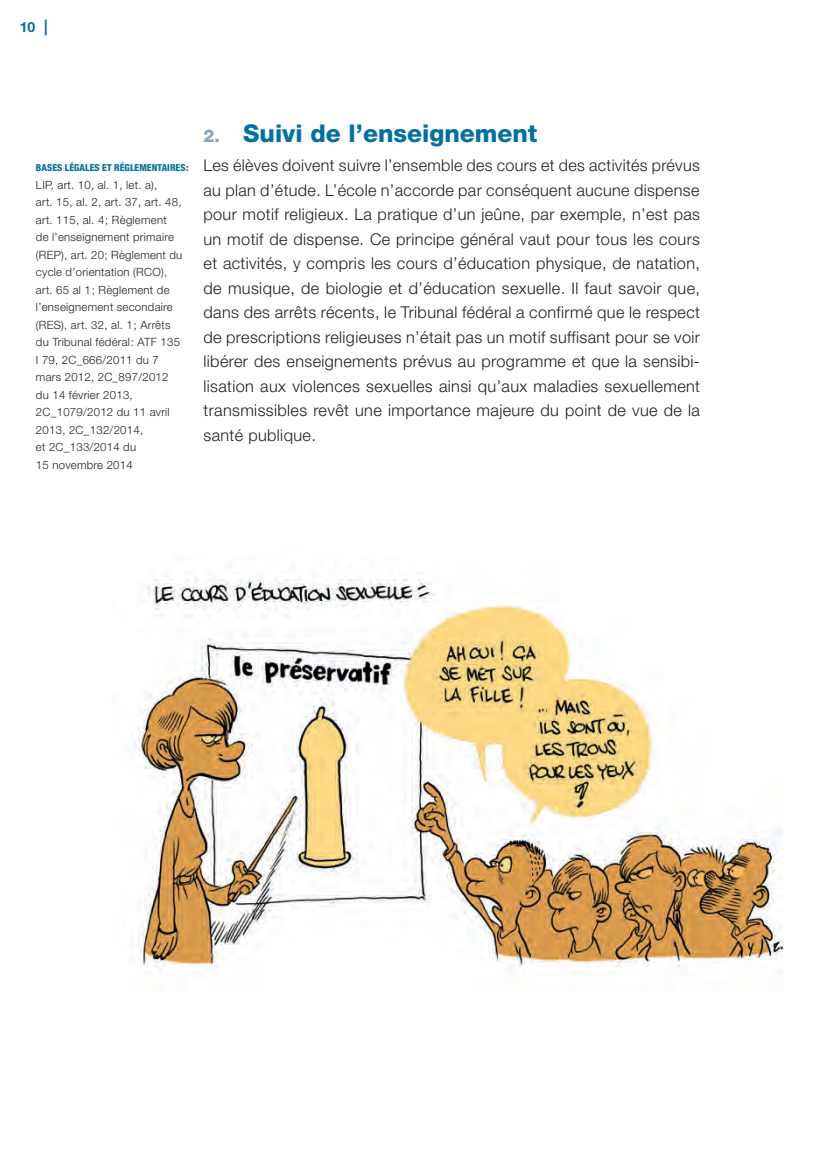
<style>
.page{position:relative;width:819px;height:1166px;background:#fff}
.page>*{position:absolute;margin:0;border:0;box-sizing:border-box;transform-origin:0 0}
.t1{font:800 24.5px "Helvetica Neue LT Std";color:#0071a1}
.t2{font:300 16.28px/24.5px "Helvetica Neue LT Std";letter-spacing:.025em;color:#231f20;text-align:justify}
.t3{font:700 14px "Helvetica Neue LT Std";color:#0071a1}
.t4{font:300 11.38px/17.5px "Helvetica Neue LT Std";letter-spacing:.025em;color:#231f20}
.t5{font:800 condensed 9.62px "Helvetica Neue LT Std";letter-spacing:.005em;color:#0071a1}
.s1{font-size:15.75px}
.s2{font-size:17.5px;color:#80a6c6}
</style>
<div class="page">
<img style="left:131px;top:565px;width:653px;height:410px">
<p class="t3" style="left:20px;top:19px;width:29px">10 <span class="s1">|</span></p>
<p class="t5" style="left:36px;top:162px;width:154px">BASES LÉGALES ET RÉGLEMENTAIRES:</p>
<p class="t4" style="left:36px;top:175px;width:148px">LIP, art. 10, al. 1, let. a),<br>art. 15, al. 2, art. 37, art. 48, art. 115, al. 4; Règlement<br>de l’enseignement primaire (REP), art. 20; Règlement du cycle d’orientation (RCO), art. 65 al 1; Règlement de l’enseignement secondaire (RES), art. 32, al. 1; Arrêts du Tribunal fédéral: ATF 135<br>I 79, 2C_666/2011 du 7 mars 2012, 2C_897/2012 du 14 février 2013,<br>2C_1079/2012 du 11 avril<br>2013, 2C_132/2014,<br>et 2C_133/2014 du<br>15 novembre 2014</p>
<h1 class="t1" style="left:203px;top:118px;width:335px"><span class="s2">2.</span> Suivi de l’enseignement</h1>
<p class="t2" style="left:203px;top:153px;width:498px">Les élèves doivent suivre l’ensemble des cours et des activités prévus au plan d’étude. L’école n’accorde par conséquent aucune dispense pour motif religieux. La pratique d’un jeûne, par exemple, n’est pas un motif de dispense. Ce principe général vaut pour tous les cours et activités, y compris les cours d’éducation physique, de natation, de musique, de biologie et d’éducation sexuelle. Il faut savoir que, dans des arrêts récents, le Tribunal fédéral a confirmé que le respect de prescriptions religieuses n’était pas un motif suffisant pour se voir libérer des enseignements prévus au programme et que la sensibi&shy;lisation aux violences sexuelles ainsi qu’aux maladies sexuellement transmissibles revêt une importance majeure du point de vue de la santé publique.</p>
</div>
